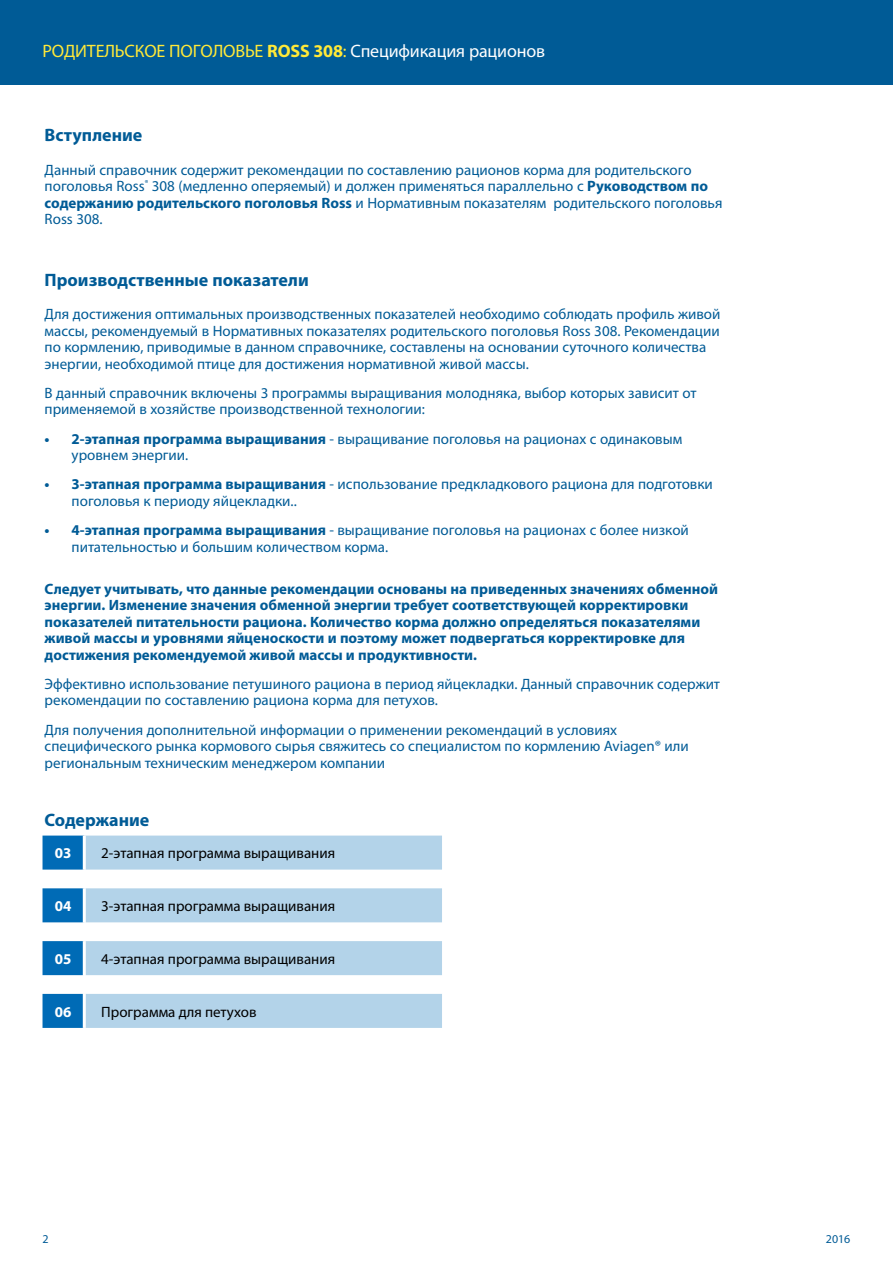
<style>
.page{position:relative;width:893px;height:1263px;background:#fff}
.page>*{position:absolute;margin:0;border:0;box-sizing:border-box;transform-origin:0 0}
.t1{font:18px "Myriad Pro";letter-spacing:-.01em;color:#ffe938}
.t2{font:700 18px "Myriad Pro";color:#005b96}
.t3{font:15px/16.5px "Myriad Pro";color:#005b96}
.t4{font:700 15px/16.5px "Myriad Pro";color:#005b96}
.t5{font:15px "Myriad Pro";color:#000}
.t6{font:700 15px "Myriad Pro";color:#fff}
.t7{font:12px "Myriad Pro";color:#005b96}
.s1{font-weight:700}
.s2{color:#fff}
</style>
<div class="page">
<div style="left:0;top:0;width:893px;height:85px;background:#005b96"></div>
<svg style="left:43px;top:835px;width:40px;height:193px"></svg>
<svg style="left:86px;top:835px;width:356px;height:193px;fill:#b3d3e9"></svg>
<p class="t1" style="left:43px;top:40px;width:504px">РОДИТЕЛЬСКОЕ ПОГОЛОВЬЕ <span class="s1">ROSS 308</span>: <span class="s2">Спецификация рационов</span></p>
<p class="t2" style="left:45px;top:123px;width:99px">Вступление</p>
<p class="t3" style="left:45px;top:161px;width:679px">Данный справочник содержит рекомендации по составлению рационов корма для родительского поголовья Ross<sup>®</sup> 308 (медленно оперяемый) и должен применяться параллельно с <span class="s1">Руководством по содержанию родительского поголовья Ross</span> и Нормативным показателям родительского поголовья Ross 308.</p>
<p class="t2" style="left:45px;top:268px;width:266px">Производственные показатели</p>
<p class="t3" style="left:45px;top:306px;width:677px">Для достижения оптимальных производственных показателей необходимо соблюдать профиль живой массы, рекомендуемый в Нормативных показателях родительского поголовья Ross 308. Рекомендации по кормлению, приводимые в данном справочнике, составлены на основании суточного количества энергии, необходимой птице для достижения нормативной живой массы.</p>
<p class="t3" style="left:45px;top:384px;width:654px">В данный справочник включены 3 программы выращивания молодняка, выбор которых зависит от применяемой в хозяйстве производственной технологии:</p>
<p class="t3" style="left:72px;top:430px;width:612px;text-indent:-27px"><span class="s1">• 2-этапная программа выращивания</span> - выращивание поголовья на рационах с одинаковым уровнем энергии.</p>
<p class="t3" style="left:72px;top:476px;width:643px;text-indent:-27px"><span class="s1">• 3-этапная программа выращивания</span> - использование предкладкового рациона для подготовки поголовья к периоду яйцекладки..</p>
<p class="t3" style="left:72px;top:522px;width:619px;text-indent:-27px"><span class="s1">• 4-этапная программа выращивания</span> - выращивание поголовья на рационах с более низкой питательностью и большим количеством корма.</p>
<p class="t4" style="left:45px;top:580px;width:675px">Следует учитывать, что данные рекомендации основаны на приведенных значениях обменной энергии. Изменение значения обменной энергии требует соответствующей корректировки показателей питательности рациона. Количество корма должно определяться показателями живой массы и уровнями яйценоскости и поэтому может подвергаться корректировке для достижения рекомендуемой живой массы и продуктивности.</p>
<p class="t3" style="left:45px;top:675px;width:677px">Эффективно использование петушиного рациона в период яйцекладки. Данный справочник содержит рекомендации по составлению рациона корма для петухов.</p>
<p class="t3" style="left:45px;top:721px;width:646px">Для получения дополнительной информации о применении рекомендаций в условиях специфического рынка кормового сырья свяжитесь со специалистом по кормлению Aviagen® или региональным техническим менеджером компании</p>
<p class="t2" style="left:45px;top:808px;width:106px">Содержание</p>
<p class="t6" style="left:55px;top:843px;width:18px">03</p>
<p class="t5" style="left:101px;top:844px;width:235px">2-этапная программа выращивания</p>
<p class="t6" style="left:55px;top:896px;width:18px">04</p>
<p class="t5" style="left:101px;top:897px;width:235px">3-этапная программа выращивания</p>
<p class="t6" style="left:55px;top:949px;width:18px">05</p>
<p class="t5" style="left:101px;top:949px;width:235px">4-этапная программа выращивания</p>
<p class="t6" style="left:55px;top:1002px;width:18px">06</p>
<p class="t5" style="left:101px;top:1002px;width:157px">Программа для петухов</p>
<p class="t7" style="left:43px;top:1232px;width:8px">2</p>
<p class="t7" style="left:826px;top:1232px;width:26px">2016</p>
</div>
